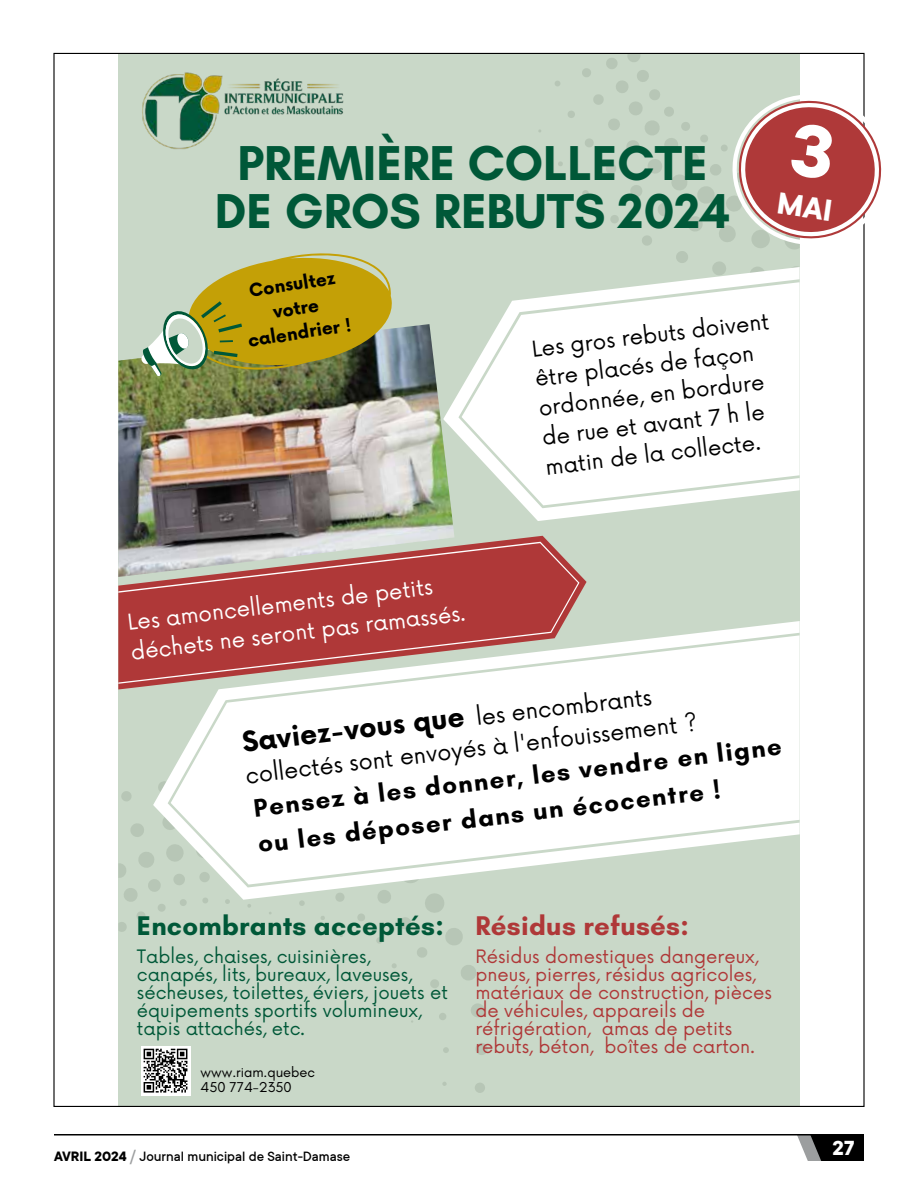
<style>
.page{position:relative;width:918px;height:1188px;background:#fff}
.page>*{position:absolute;margin:0;border:0;box-sizing:border-box;transform-origin:0 0}
.t1{font:700 49.95px/48.4px "Glacial Indifference";color:#005838;text-align:center}
.t2{font:700 27.6px "Now";color:#000}
.t3{font:700 27.6px "Glacial Indifference";letter-spacing:.01em;color:#005838}
.t4{font:700 27.6px "Glacial Indifference";letter-spacing:.01em;color:#af3838}
.t5{font:700 25.8px/36px "Glacial Indifference";color:#000}
.t6{font:700 22.5px "TT Commons";color:#fff}
.t7{font:22.35px "Now";color:#000}
.t8{font:21.45px/29.7px "Now";color:#000}
.t9{font:21.45px/29.7px "Now";color:#fff}
.t10{font:18px/18px "Now";color:#af3838}
.t11{font:18px/18px "Now";color:#005838}
.t12{font:700 17.7px/24.5px "Now";color:#000;text-align:center}
.t13{font:500 15px "TT Commons";color:#000}
.t14{font:14.55px/15.5px "Glacial Indifference";color:#000}
.s1{font-weight:400;font-size:22.35px}
.s2{font-weight:700}
.s3{font-size:18px;color:#9c9e9f}
</style>
<div class="page">
<svg style="left:797px;top:1136px;width:67px;height:25px;background:#343435"></svg>
<hr style="left:54px;top:1134px;width:810px;height:2px;background:#000">
<div style="left:118px;top:53px;width:682px;height:1053px;background:#c9d8c8"></div>
<img style="left:142px;top:72px;width:81px;height:77px">
<img style="left:224px;top:78px;width:120px;height:37px">
<div style="left:141px;top:1046px;width:49px;height:50px;background:#fff"></div>
<svg style="left:143px;top:1048px;width:45px;height:45px"></svg>
<svg style="left:118px;top:922px;width:9px;height:10px"></svg>
<svg style="left:137px;top:912px;width:8px;height:8px"></svg>
<svg style="left:158px;top:904px;width:8px;height:8px"></svg>
<div style="left:179px;top:899px;width:8px;height:7px;background:#b7c6b6;border-radius:3px"></div>
<svg style="left:202px;top:900px;width:6px;height:3px"></svg>
<svg style="left:124px;top:888px;width:13px;height:14px"></svg>
<svg style="left:148px;top:879px;width:5px;height:12px"></svg>
<svg style="left:138px;top:852px;width:15px;height:16px"></svg>
<svg style="left:118px;top:863px;width:8px;height:15px"></svg>
<div style="left:439px;top:1012px;width:8px;height:9px;background:#b7c6b6;border-radius:3px"></div>
<svg style="left:443px;top:1047px;width:6px;height:6px"></svg>
<svg style="left:442px;top:1082px;width:5px;height:4px"></svg>
<svg style="left:130px;top:823px;width:14px;height:14px"></svg>
<svg style="left:471px;top:1003px;width:14px;height:14px"></svg>
<div style="left:475px;top:1043px;width:13px;height:12px;background:#b7c6b6;border-radius:50%"></div>
<div style="left:474px;top:1082px;width:11px;height:11px;background:#b7c6b6;border-radius:50%"></div>
<svg style="left:225px;top:900px;width:251px;height:95px"></svg>
<svg style="left:121px;top:791px;width:10px;height:10px"></svg>
<svg style="left:118px;top:536px;width:469px;height:154px"></svg>
<svg style="left:118px;top:542px;width:461px;height:142px;background:#b14141"></svg>
<img style="left:118px;top:324px;width:337px;height:253px">
<svg style="left:443px;top:324px;width:204px;height:197px"></svg>
<svg style="left:458px;top:284px;width:342px;height:224px;fill:#fff"></svg>
<svg style="left:141px;top:253px;width:253px;height:123px"></svg>
<svg style="left:153px;top:621px;width:647px;height:279px"></svg>
<svg style="left:168px;top:633px;width:632px;height:254px;fill:#fff"></svg>
<svg style="left:554px;top:53px;width:328px;height:231px"></svg>
<h1 class="t1" style="left:215px;top:138px;width:517px">PREMIÈRE COLLECTE<br>DE GROS REBUTS 2024</h1>
<p class="t12" style="left:238px;top:280px;width:106px;rotate:-9deg">Consultez votre calendrier !</p>
<p class="t9" style="left:125px;top:607px;width:338px;rotate:-7deg">Les amoncellements de petits déchets ne seront pas ramassés.</p>
<p class="t8" style="left:529px;top:333px;width:241px;rotate:-7deg">Les gros rebuts doivent être placés de façon ordonnée, en bordure de rue et avant 7 h le matin de la collecte.</p>
<h2 class="t2" style="left:240px;top:722px;width:414px;rotate:-7deg">Saviez-vous que <span class="s1">les encombra</span><sub>nts</sub></h2>
<p class="t7" style="left:243px;top:759px;width:456px;rotate:-7deg">collectés sont envoyés à l'enfouissement ?</p>
<h3 class="t5" style="left:252px;top:791px;width:533px;rotate:-7deg">Pensez à les donner, les vendre en ligne ou les déposer dans un écocentre !</h3>
<h2 class="t3" style="left:137px;top:909px;width:308px">Encombrants acceptés:</h2>
<p class="t11" style="left:137px;top:946px;width:312px">Tables, chaises, cuisinières, canapés, lits, bureaux, laveuses, sécheuses, toilettes, éviers, jouets et équipements sportifs volumineux, tapis attachés, etc.</p>
<p class="t14" style="left:201px;top:1064px;width:116px">www.riam.quebec<br>450 774-2350</p>
<p class="t13" style="left:54px;top:1148px;width:298px"><span class="s2">AVRIL 2024</span> <span class="s3">/</span> Journal municipal de Saint-Damase</p>
<h2 class="t4" style="left:475px;top:909px;width:215px">Résidus refusés:</h2>
<p class="t10" style="left:475px;top:946px;width:298px">Résidus domestiques dangereux, pneus, pierres, résidus agricoles, matériaux de construction, pièces de véhicules, appareils de réfrigération, amas de petits rebuts, béton, boîtes de carton.</p>
<p class="t6" style="left:833px;top:1136px;width:23px">27</p>
</div>
